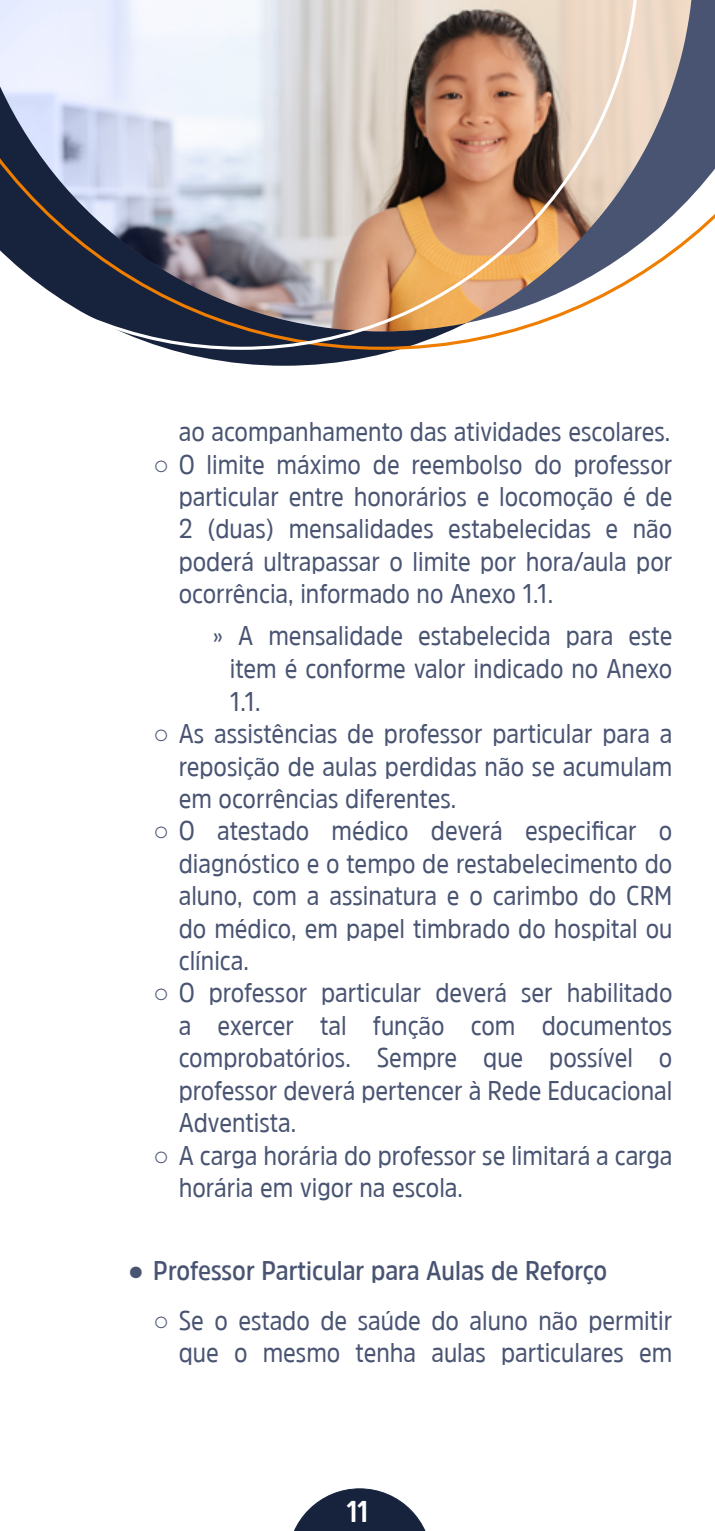
<style>
.page{position:relative;width:715px;height:1531px;background:#fff}
.page>*{position:absolute;margin:0;border:0;box-sizing:border-box;transform-origin:0 0}
.t1{font:700 30px "Amsi Pro Cond";color:#fff}
.t2{font:27px/32.4px "Amsi Pro Narw";color:#495472;text-align:justify}
.t3{font:600 27px "Amsi Pro Narw";color:#495472}
.s1{font-family:"Arial";font-weight:900}
.s2{font-family:"Arial";font-weight:700}
</style>
<div class="page">
<svg style="left:294px;top:1488px;width:132px;height:43px"></svg>
<svg style="left:172px;top:350px;width:225px;height:16px;fill:#17233d"></svg>
<svg style="left:693px;top:0;width:21px;height:238px"></svg>
<svg style="left:639px;top:0;width:54px;height:277px"></svg>
<img style="left:0;top:0;width:639px;height:350px">
<p class="t2" style="left:179px;top:415px;width:493px">ao acompanhamento das atividades escolares.</p>
<p class="t2" style="left:179px;top:447px;width:495px;text-indent:-26px"><span class="s1">○</span> O limite máximo de reembolso do professor particular entre honorários e locomoção é de 2 (duas) mensalidades estabelecidas e não poderá ultrapassar o limite por hora/aula por ocorrência, informado no Anexo 1.1.</p>
<p class="t2" style="left:230px;top:618px;width:444px;text-indent:-17px">» A mensalidade estabelecida para este item é conforme valor indicado no Anexo 1.1.</p>
<p class="t2" style="left:179px;top:717px;width:495px;text-indent:-26px"><span class="s1">○</span> As assistências de professor particular para a reposição de aulas perdidas não se acumulam em ocorrências diferentes.</p>
<p class="t2" style="left:179px;top:814px;width:495px;text-indent:-26px"><span class="s1">○</span> O atestado médico deverá especificar o diagnóstico e o tempo de restabelecimento do aluno, com a assinatura e o carimbo do CRM do médico, em papel timbrado do hospital ou clínica.</p>
<p class="t2" style="left:179px;top:976px;width:495px;text-indent:-26px"><span class="s1">○</span> O professor particular deverá ser habilitado a exercer tal função com documentos comprobatórios. Sempre que possível o professor deverá pertencer à Rede Educacional Adventista.</p>
<p class="t2" style="left:179px;top:1138px;width:495px;text-indent:-26px"><span class="s1">○</span> A carga horária do professor se limitará a carga horária em vigor na escola.</p>
<p class="t3" style="left:128px;top:1252px;width:481px"><span class="s2">●</span> Professor Particular para Aulas de Reforço</p>
<p class="t2" style="left:153px;top:1303px;width:520px;text-align:right"><span class="s1">○</span> Se o estado de saúde do aluno não permitir que o mesmo tenha aulas particulares em</p>
<p class="t1" style="left:346px;top:1490px;width:23px">11</p>
</div>
